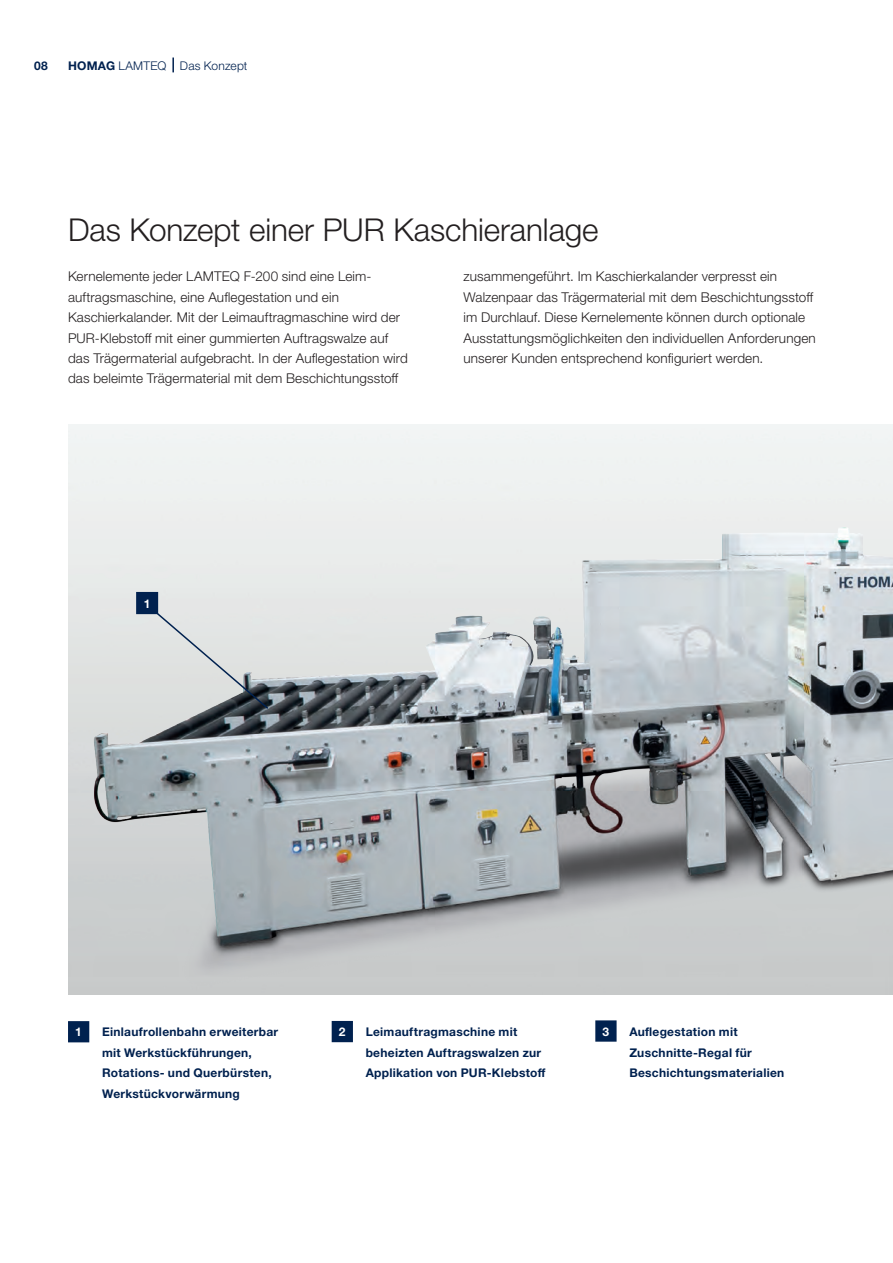
<style>
.page{position:relative;width:893px;height:1263px;background:#fff}
.page>*{position:absolute;margin:0;border:0;box-sizing:border-box;transform-origin:0 0}
.t1{font:300 31.5px "Helvetica Neue LTW1 G";letter-spacing:-.005em;color:#231f20}
.t2{font:300 13.5px/20.4px "Helvetica Neue LTW1 G";letter-spacing:.01em;color:#231f20}
.t3{font:700 12px/20.4px "Helvetica Neue LTW1 G";letter-spacing:.025em;color:#00214f}
.t4{font:300 12px "Helvetica Neue LTW1 G";letter-spacing:.015em;color:#00214f}
.t5{font:700 12px "Helvetica Neue LTW1 G";color:#fff}
.s1{font-weight:700}
</style>
<div class="page">
<img style="left:68px;top:424px;width:825px;height:571px">
<svg style="left:172px;top:58px;width:2px;height:14px"></svg>
<div style="left:69px;top:1022px;width:20px;height:20px;background:#00214f"></div>
<div style="left:68px;top:1021px;width:21px;height:21px;border:2px solid #00214f"></div>
<div style="left:332px;top:1022px;width:20px;height:19px;background:#00214f"></div>
<div style="left:332px;top:1021px;width:21px;height:21px;border:2px solid #00214f"></div>
<div style="left:596px;top:1021px;width:20px;height:20px;background:#00214f"></div>
<div style="left:595px;top:1020px;width:22px;height:22px;border:2px solid #00214f"></div>
<div style="left:137px;top:593px;width:20px;height:20px;background:#00214f"></div>
<div style="left:136px;top:592px;width:22px;height:22px;border:2px solid #00214f"></div>
<svg style="left:155px;top:611px;width:115px;height:99px;background:#cbcfcf"></svg>
<p class="t3" style="left:34px;top:55px;width:15px">08</p>
<p class="t4" style="left:68px;top:58px;width:181px"><span class="s1">HOMAG</span> LAMTEQ Das Konzept</p>
<h1 class="t1" style="left:68px;top:210px;width:532px">Das Konzept einer PUR Kaschieranlage</h1>
<p class="t2" style="left:68px;top:266px;width:341px">Kernelemente jeder LAMTEQ F-200 sind eine Leim&shy;auftragsmaschine, eine Auflegestation und ein Kaschierkalander. Mit der Leimauftragmaschine wird der PUR-Klebstoff mit einer gummierten Auftragswalze auf das Trägermaterial aufgebracht. In der Auflegestation wird das beleimte Trägermaterial mit dem Beschichtungsstoff</p>
<p class="t2" style="left:463px;top:266px;width:354px">zusammengeführt. Im Kaschierkalander verpresst ein Walzenpaar das Trägermaterial mit dem Beschichtungsstoff im Durchlauf. Diese Kernelemente können durch optionale Ausstattungsmöglichkeiten den individuellen Anforderungen unserer Kunden entsprechend konfiguriert werden.</p>
<p class="t5" style="left:144px;top:596px;width:8px">1</p>
<p class="t5" style="left:75px;top:1025px;width:8px">1</p>
<p class="t3" style="left:102px;top:1022px;width:178px">Einlaufrollenbahn erweiterbar mit Werkstückführungen,<br>Rotations- und Querbürsten,<br>Werkstückvorwärmung</p>
<p class="t5" style="left:339px;top:1025px;width:8px">2</p>
<p class="t3" style="left:366px;top:1022px;width:181px">Leimauftragmaschine mit beheizten Auftragswalzen zur<br>Applikation von PUR-Klebstoff</p>
<p class="t5" style="left:603px;top:1025px;width:8px">3</p>
<p class="t3" style="left:629px;top:1022px;width:157px">Auflegestation mit<br>Zuschnitte-Regal für<br>Beschichtungsmaterialien</p>
</div>
